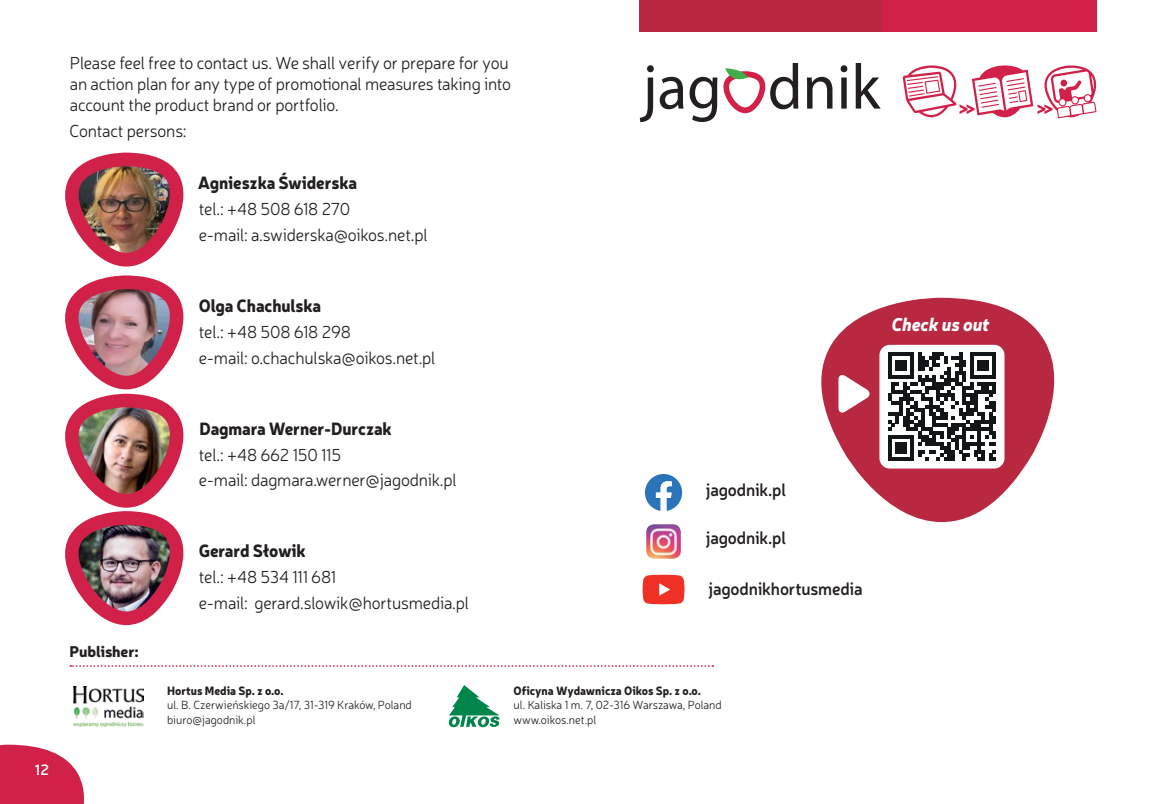
<style>
.page{position:relative;width:1166px;height:804px;background:#fff}
.page>*{position:absolute;margin:0;border:0;box-sizing:border-box;transform-origin:0 0}
.t1{font:italic 900 18.2px "Neris";letter-spacing:-.01em;color:#fff;scale:.95 1}
.t2{font:300 17.5px/25.9px "Neris";letter-spacing:-.01em;color:#231f20;scale:.95 1}
.t3{font:900 17.5px "Neris";letter-spacing:-.01em;color:#231f20;scale:.95 1}
.t4{font:600 17.5px "Neris";letter-spacing:-.01em;color:#231f20;scale:.95 1}
.t5{font:900 15.22px "Neris";letter-spacing:-.01em;color:#231f20}
.t6{font:600 15.05px "Neris";color:#fff}
.t7{font:300 11.9px/14.2px "Neris";color:#231f20;scale:.95 1}
.t8{font:900 11.9px "Neris";color:#231f20;scale:.95 1}
</style>
<div class="page">
<img style="left:73px;top:686px;width:70px;height:40px">
<svg style="left:448px;top:685px;width:52px;height:42px"></svg>
<svg style="left:70px;top:665px;width:643px;height:2px"></svg>
<svg style="left:821px;top:298px;width:234px;height:224px;fill:#b82841"></svg>
<svg style="left:838px;top:373px;width:32px;height:41px"></svg>
<div style="left:879px;top:345px;width:125px;height:123px;background:#fff;border-radius:10px"></div>
<svg style="left:888px;top:352px;width:108px;height:109px"></svg>
<div style="left:880px;top:0;width:216px;height:31px;background:#d12149"></div>
<svg style="left:640px;top:63px;width:241px;height:59px"></svg>
<svg style="left:903px;top:65px;width:194px;height:53px"></svg>
<div style="left:640px;top:0;width:242px;height:31px;background:#b82841"></div>
<svg style="left:65px;top:153px;width:119px;height:113px"></svg>
<img style="left:77px;top:166px;width:95px;height:87px">
<img style="left:65px;top:275px;width:119px;height:350px">
<img style="left:77px;top:525px;width:95px;height:86px">
<img style="left:646px;top:524px;width:35px;height:34px">
<svg style="left:642px;top:574px;width:42px;height:30px"></svg>
<svg style="left:645px;top:474px;width:37px;height:37px"></svg>
<svg style="left:0;top:744px;width:84px;height:60px;background:#d84365"></svg>
<p class="t6" style="left:35px;top:759px;width:16px">12</p>
<p class="t2" style="left:70px;top:52px;width:466px;line-height:21px">Please feel free to contact us. We shall verify or prepare for you an action plan for any type of promotional measures taking into account the product brand or portfolio.</p>
<p class="t2" style="left:70px;top:117px;width:125px">Contact persons:</p>
<p class="t3" style="left:198px;top:170px;width:169px">Agnieszka Świderska</p>
<p class="t2" style="left:199px;top:196px;width:242px">tel.: +48 508 618 270<br>e-mail: a.swiderska@oikos.net.pl</p>
<p class="t5" style="left:69px;top:640px;width:71px">Publisher:</p>
<p class="t3" style="left:199px;top:293px;width:130px">Olga Chachulska</p>
<p class="t2" style="left:199px;top:318px;width:251px">tel.: +48 508 618 298<br>e-mail: o.chachulska@oikos.net.pl</p>
<p class="t3" style="left:199px;top:415px;width:204px">Dagmara Werner-Durczak</p>
<p class="t2" style="left:199px;top:441px;width:273px">tel.: +48 662 150 115<br>e-mail: dagmara.werner@jagodnik.pl</p>
<p class="t3" style="left:199px;top:538px;width:114px">Gerard Słowik</p>
<p class="t2" style="left:199px;top:563px;width:286px">tel.: +48 534 111 681<br>e-mail: gerard.slowik@hortusmedia.pl</p>
<p class="t8" style="left:167px;top:682px;width:124px">Hortus Media Sp. z o.o.</p>
<p class="t7" style="left:167px;top:697px;width:259px">ul. B. Czerwieńskiego 3a/17, 31-319 Kraków, Poland biuro@jagodnik.pl</p>
<p class="t4" style="left:706px;top:477px;width:86px">jagodnik.pl</p>
<p class="t4" style="left:706px;top:526px;width:86px">jagodnik.pl</p>
<p class="t4" style="left:708px;top:577px;width:164px">jagodnikhortusmedia</p>
<p class="t8" style="left:513px;top:682px;width:199px">Oficyna Wydawnicza Oikos Sp. z o.o.</p>
<p class="t7" style="left:513px;top:697px;width:221px">ul. Kaliska 1 m. 7, 02-316 Warszawa, Poland www.oikos.net.pl</p>
<p class="t1" style="left:891px;top:311px;width:105px">Check us out</p>
</div>
